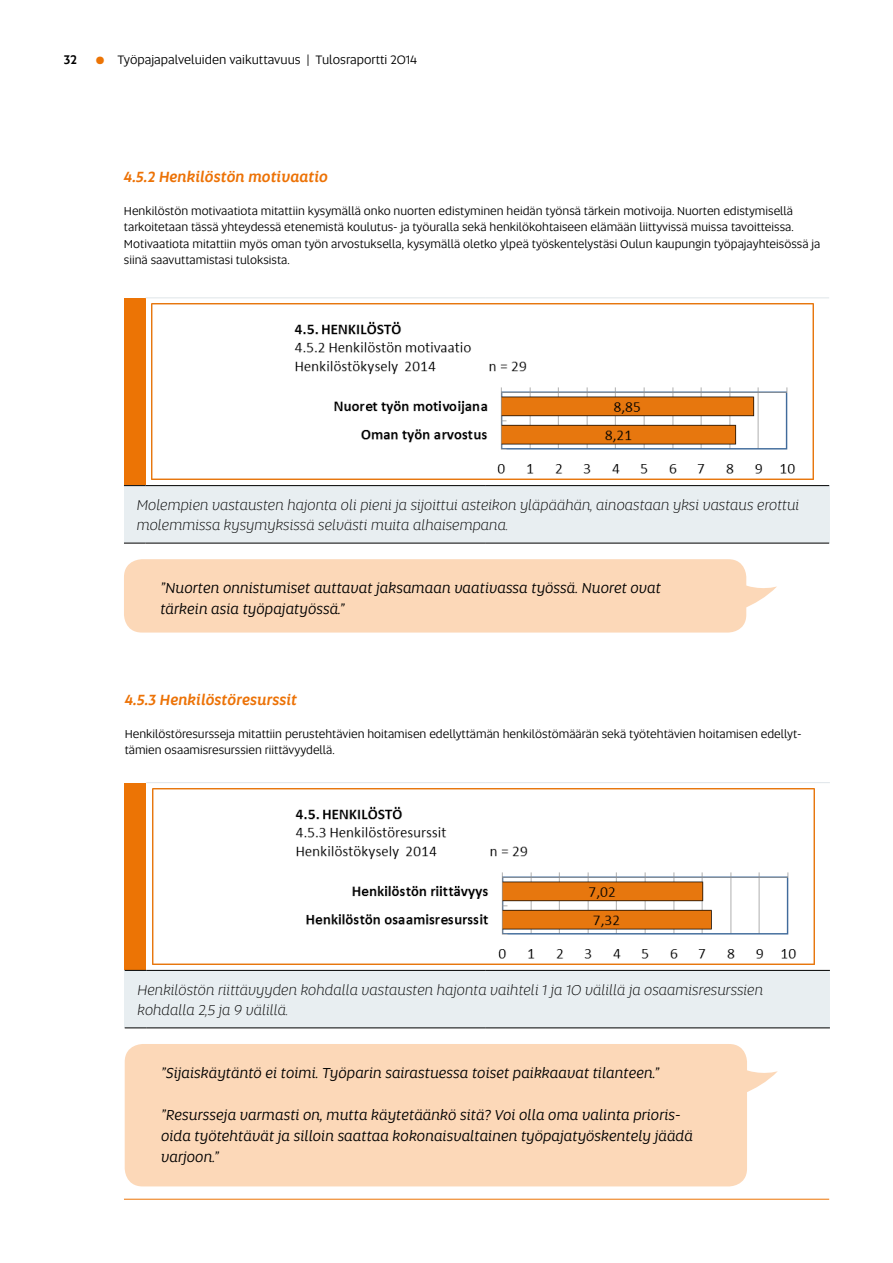
<style>
.page{position:relative;width:893px;height:1263px;background:#fff}
.page>*{position:absolute;margin:0;border:0;box-sizing:border-box;transform-origin:0 0}
.t1{font:italic 15px/21px "Altis";color:#000}
.t2{font:italic 300 15px/20.2px "Altis";color:#000}
.t3{font:italic 500 15px "Altis";color:#ec7206}
.t4{font:12.75px "Altis";color:#000}
.t5{font:500 12.75px "Altis";color:#000}
.t6{font:12px/16.5px "Altis";color:#000}
.s1{color:#ec7405}
</style>
<div class="page">
<hr style="left:124px;top:1199px;width:705px;height:1px;background:#ec7405">
<div style="left:124px;top:298px;width:22px;height:188px;background:#ec7405"></div>
<div style="left:124px;top:486px;width:705px;height:57px;background:#e8eef1"></div>
<hr style="left:146px;top:298px;width:339px;height:1px;background:#dfe5e9">
<hr style="left:485px;top:298px;width:344px;height:1px;background:#dfe5e9">
<svg style="left:124px;top:485px;width:22px;height:1px"></svg>
<hr style="left:146px;top:485px;width:339px;height:1px;background:#000">
<hr style="left:485px;top:485px;width:344px;height:1px;background:#000">
<svg style="left:124px;top:543px;width:22px;height:1px"></svg>
<hr style="left:146px;top:543px;width:339px;height:1px;background:#000">
<hr style="left:485px;top:543px;width:344px;height:1px;background:#000">
<img style="left:152px;top:304px;width:661px;height:176px">
<div style="left:159px;top:311px;width:116px;height:46px;background:#fff"></div>
<div style="left:124px;top:559px;width:622px;height:73px;background:#fcd8b8;border-radius:18px"></div>
<svg style="left:746px;top:583px;width:31px;height:31px"></svg>
<div style="left:125px;top:783px;width:21px;height:187px;background:#ec7405"></div>
<div style="left:125px;top:970px;width:705px;height:58px;background:#e8eef1"></div>
<hr style="left:146px;top:782px;width:340px;height:1px;background:#dfe5e9">
<hr style="left:486px;top:782px;width:344px;height:1px;background:#dfe5e9">
<svg style="left:125px;top:970px;width:21px;height:1px"></svg>
<hr style="left:146px;top:970px;width:340px;height:1px;background:#000">
<hr style="left:486px;top:970px;width:344px;height:1px;background:#000">
<svg style="left:125px;top:1027px;width:21px;height:1px"></svg>
<hr style="left:146px;top:1027px;width:340px;height:1px;background:#000">
<hr style="left:486px;top:1027px;width:344px;height:1px;background:#000">
<img style="left:152px;top:789px;width:662px;height:175px">
<div style="left:160px;top:796px;width:115px;height:45px;background:#fff"></div>
<div style="left:125px;top:1044px;width:622px;height:142px;background:#fcd8b8;border-radius:18px"></div>
<svg style="left:747px;top:1070px;width:31px;height:22px"></svg>
<p class="t5" style="left:64px;top:50px;width:15px">32</p>
<p class="t4" style="left:95px;top:51px;width:323px"><span class="s1">○</span> Työpajapalveluiden vaikuttavuus | Tulosraportti 2014</p>
<p class="t3" style="left:124px;top:165px;width:206px">4.5.2 Henkilöstön motivaatio</p>
<p class="t6" style="left:124px;top:202px;width:698px">Henkilöstön motivaatiota mitattiin kysymällä onko nuorten edistyminen heidän työnsä tärkein motivoija. Nuorten edistymisellä tarkoitetaan tässä yhteydessä etenemistä koulutus- ja työuralla sekä henkilökohtaiseen elämään liittyvissä muissa tavoitteissa.<br>Motivaatiota mitattiin myös oman työn arvostuksella, kysymällä oletko ylpeä työskentelystäsi Oulun kaupungin työpajayhteisössä ja siinä saavuttamistasi tuloksista.</p>
<p class="t2" style="left:137px;top:494px;width:664px">Molempien vastausten hajonta oli pieni ja sijoittui asteikon yläpäähän, ainoastaan yksi vastaus erottui molemmissa kysymyksissä selvästi muita alhaisempana.</p>
<p class="t1" style="left:160px;top:577px;width:502px">”Nuorten onnistumiset auttavat jaksamaan vaativassa työssä. Nuoret ovat tärkein asia työpajatyössä.”</p>
<p class="t3" style="left:125px;top:688px;width:174px">4.5.3 Henkilöstöresurssit</p>
<p class="t6" style="left:125px;top:725px;width:678px">Henkilöstöresursseja mitattiin perustehtävien hoitamisen edellyttämän henkilöstömäärän sekä työtehtävien hoitamisen edellyt&shy;tämien osaamisresurssien riittävyydellä.</p>
<p class="t2" style="left:137px;top:979px;width:627px">Henkilöstön riittävyyden kohdalla vastausten hajonta vaihteli 1 ja 10 välillä ja osaamisresurssien kohdalla 2,5 ja 9 välillä.</p>
<p class="t1" style="left:161px;top:1061px;width:500px">”Sijaiskäytäntö ei toimi. Työparin sairastuessa toiset paikkaavat tilanteen.”</p>
<p class="t1" style="left:161px;top:1103px;width:533px">”Resursseja varmasti on, mutta käytetäänkö sitä? Voi olla oma valinta prioris&shy;oida työtehtävät ja silloin saattaa kokonaisvaltainen työpajatyöskentely jäädä varjoon.”</p>
</div>
